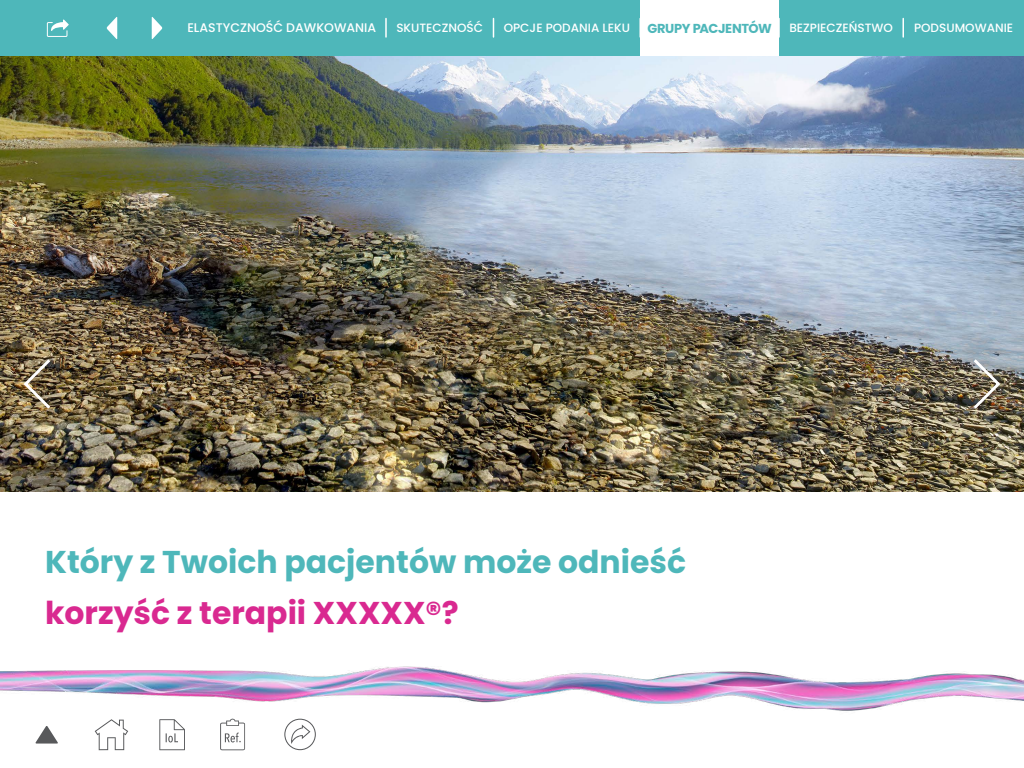
<style>
.page{position:relative;width:1024px;height:768px;background:#fff}
.page>*{position:absolute;margin:0;border:0;box-sizing:border-box;transform-origin:0 0}
.t1{font:700 31.5px "Poppins";color:#4eb7ba}
.t2{font:700 31.5px "Poppins";color:#d92990}
.t3{font:700 13px "Poppins";letter-spacing:-.03em;color:#4eb7ba}
.t4{font:500 12.5px "Poppins";color:#fff}
.t5{font:500 12px "Poppins";color:#fff}
</style>
<div class="page">
<img style="left:0;top:56px;width:1024px;height:435px">
<div style="left:0;top:0;width:1024px;height:56px;background:#4eb7ba"></div>
<svg style="left:107px;top:17px;width:10px;height:22px"></svg>
<svg style="left:152px;top:17px;width:10px;height:22px"></svg>
<svg style="left:46px;top:20px;width:23px;height:17px"></svg>
<svg style="left:98px;top:749px;width:27px;height:1px"></svg>
<svg style="left:294px;top:749px;width:12px;height:1px"></svg>
<div style="left:640px;top:0;width:139px;height:56px;background:#fff"></div>
<svg style="left:493px;top:18px;width:1px;height:19px"></svg>
<svg style="left:385px;top:18px;width:2px;height:19px"></svg>
<svg style="left:639px;top:18px;width:1px;height:19px"></svg>
<svg style="left:779px;top:18px;width:1px;height:19px"></svg>
<svg style="left:902px;top:18px;width:2px;height:19px"></svg>
<svg style="left:220px;top:749px;width:25px;height:1px"></svg>
<svg style="left:159px;top:749px;width:26px;height:1px"></svg>
<img style="left:971px;top:356px;width:31px;height:56px">
<img style="left:22px;top:356px;width:31px;height:56px">
<img style="left:0;top:666px;width:1024px;height:83px">
<p class="t4" style="left:187px;top:21px;width:190px">ELASTYCZNOŚĆ DAWKOWANIA</p>
<p class="t5" style="left:396px;top:21px;width:88px">SKUTECZNOŚĆ</p>
<p class="t5" style="left:504px;top:21px;width:128px">OPCJE PODANIA LEKU</p>
<p class="t3" style="left:647px;top:20px;width:126px">GRUPY PACJENTÓW</p>
<p class="t5" style="left:789px;top:21px;width:105px">BEZPIECZEŃSTWO</p>
<p class="t5" style="left:914px;top:21px;width:101px">PODSUMOWANIE</p>
<h1 class="t1" style="left:45px;top:544px;width:643px">Który z Twoich pacjentów może odnieść</h1>
<h1 class="t2" style="left:45px;top:594px;width:415px">korzyść z terapii XXXXX®?</h1>
</div>
